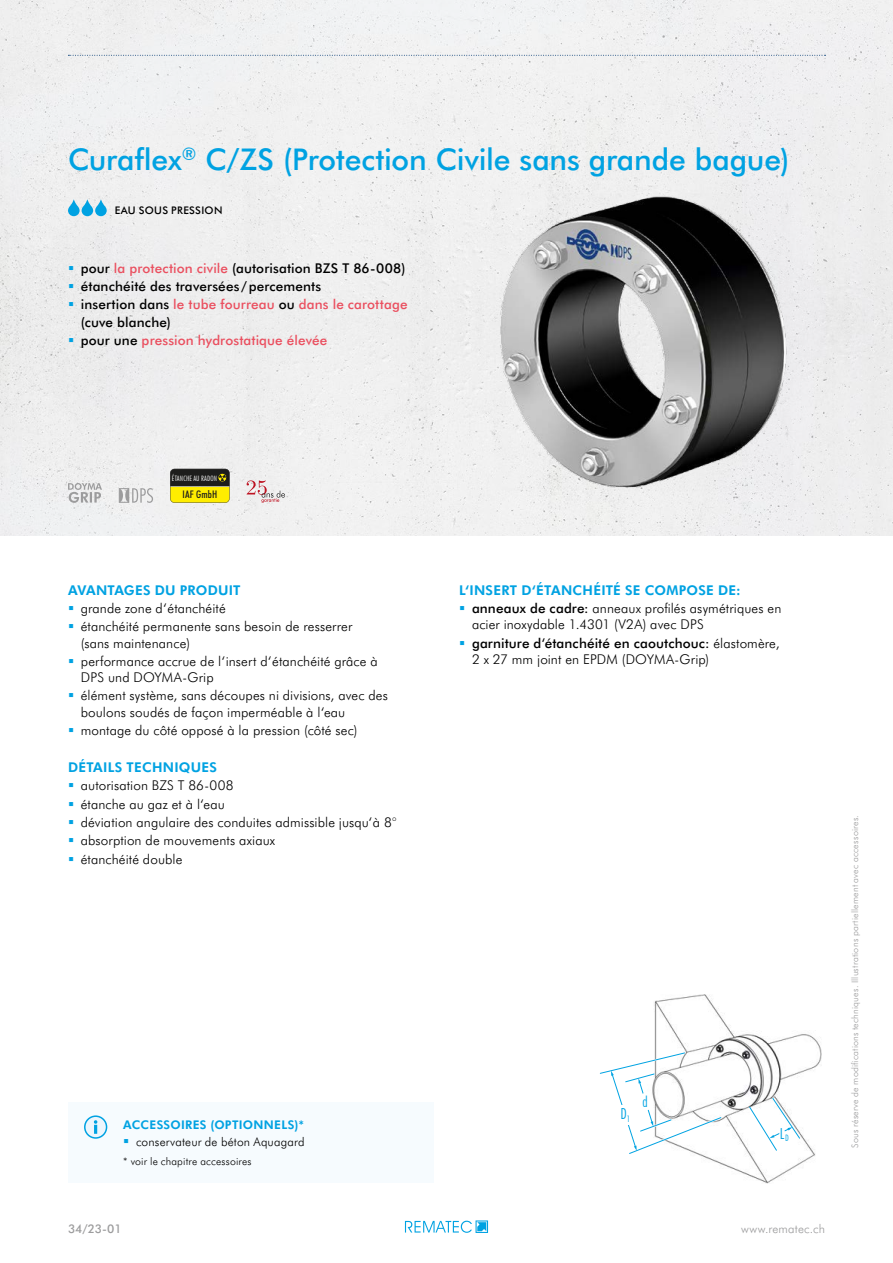
<style>
.page{position:relative;width:893px;height:1263px;background:#fff}
.page>*{position:absolute;margin:0;border:0;box-sizing:border-box;transform-origin:0 0}
.t1{font:500 30px "Futura BT";letter-spacing:-.005em;color:#00a2e2}
.t2{font:300 condensed 15.3px "Futura BT";color:#00a3e2}
.t3{font:300 13.5px/18.3px "Futura BT";letter-spacing:.01em;color:#000}
.t4{font:500 13.5px/18px "Futura BT";letter-spacing:.01em;color:#000}
.t5{font:700 13.5px/18.6px "Futura BT";letter-spacing:.02em;color:#00a2e2}
.t6{font:300 12px "Futura BT";letter-spacing:.015em;color:#000}
.t7{font:700 12px "Futura BT";letter-spacing:.025em;color:#00a2e2}
.t8{font:300 12px "Futura BT";letter-spacing:.015em;color:#9c9c9d}
.t9{font:500 12px "Futura BT";color:#9c9c9d}
.t10{font:300 10.5px "Futura BT";letter-spacing:.015em;color:#000}
.t11{font:500 10.5px "Futura BT";letter-spacing:.025em;color:#000}
.t12{font:500 condensed 10.5px "Futura BT";letter-spacing:.02em;color:#1d1d1c}
.t13{font:300 9px "Futura BT";letter-spacing:.02em;color:#9c9c9d}
.t14{font:300 condensed 7.5px "Futura BT";letter-spacing:.02em;color:#fff}
.s1{color:#ea4f5f}
.s2{font-weight:500;color:#000}
.s3{font-weight:300;color:#000}
.s4{font-weight:500}
</style>
<div class="page">
<div style="left:0;top:0;width:893px;height:535px;background:#efefef"></div>
<svg style="left:405px;top:1220px;width:83px;height:13px"></svg>
<svg style="left:68px;top:55px;width:758px;height:1px"></svg>
<svg style="left:68px;top:483px;width:34px;height:20px"></svg>
<svg style="left:119px;top:488px;width:34px;height:15px"></svg>
<img style="left:495px;top:193px;width:298px;height:297px">
<img style="left:654px;top:994px;width:168px;height:189px">
<svg style="left:599px;top:1051px;width:124px;height:105px"></svg>
<div style="left:619px;top:1105px;width:16px;height:19px;background:#fff"></div>
<svg style="left:749px;top:1096px;width:53px;height:55px"></svg>
<svg style="left:170px;top:469px;width:60px;height:34px;background:#8c8416"></svg>
<svg style="left:247px;top:480px;width:38px;height:23px"></svg>
<svg style="left:68px;top:199px;width:39px;height:17px"></svg>
<div style="left:68px;top:1102px;width:366px;height:81px;background:#f6fbfe"></div>
<div style="left:85px;top:1116px;width:22px;height:22px;background:#edf6fd;border-radius:50%"></div>
<div style="left:84px;top:1115px;width:23px;height:24px;border:2px solid #00a2e2;border-radius:50%"></div>
<svg style="left:94px;top:1120px;width:3px;height:14px"></svg>
<svg style="left:69px;top:266px;width:4px;height:4px"></svg>
<svg style="left:69px;top:284px;width:4px;height:4px"></svg>
<svg style="left:69px;top:302px;width:4px;height:4px"></svg>
<svg style="left:69px;top:338px;width:4px;height:4px"></svg>
<h1 class="t1" style="left:68px;top:138px;width:723px">Curaflex<sup>®</sup> C/ZS (Protection Civile sans grande bague)</h1>
<p class="t11" style="left:115px;top:203px;width:109px">EAU SOUS PRESSION</p>
<p class="t4" style="left:81px;top:259px;width:328px">pour <span class="s1">la protection civile</span> (autorisation BZS T 86-008) étanchéité des traversées /percements<br>insertion dans <span class="s1">le tube fourreau</span> ou <span class="s1">dans le carottage </span>(cuve blanche)<br>pour une <span class="s1">pression hydrostatique élevée</span></p>
<p class="t14" style="left:172px;top:473px;width:47px">ÉTANCHE AU RADON</p>
<p class="t12" style="left:182px;top:487px;width:36px">IAF GmbH</p>
<p class="t5" style="left:68px;top:580px;width:174px">AVANTAGES DU PRODUIT</p>
<p class="t3" style="left:81px;top:599px;width:273px">grande zone d‘étanchéité<br>étanchéité permanente sans besoin de resserrer</p>
<p class="t3" style="left:81px;top:633px;width:298px">(sans maintenance)<br>performance accrue de l‘insert d‘étanchéité grâce à</p>
<p class="t3" style="left:81px;top:668px;width:309px">DPS und DOYMA-Grip<br>élément système, sans découpes ni divisions, avec des</p>
<p class="t3" style="left:81px;top:702px;width:278px">boulons soudés de façon imperméable à l‘eau montage du côté opposé à la pression (côté sec)</p>
<p class="t5" style="left:68px;top:757px;width:150px">DÉTAILS TECHNIQUES</p>
<p class="t3" style="left:81px;top:776px;width:317px">autorisation BZS T 86-008<br>étanche au gaz et à l‘eau<br>déviation angulaire des conduites admissible jusqu‘à 8° absorption de mouvements axiaux<br>étanchéité double</p>
<p class="t7" style="left:123px;top:1116px;width:182px">ACCESSOIRES (OPTIONNELS)*</p>
<p class="t6" style="left:136px;top:1134px;width:170px">conservateur de béton Aquagard</p>
<p class="t10" style="left:123px;top:1154px;width:130px">* voir le chapitre accessoires</p>
<p class="t9" style="left:68px;top:1220px;width:55px">34/23-01</p>
<p class="t5" style="left:472px;top:580px;width:311px;text-indent:-13px">L‘INSERT D‘ÉTANCHÉITÉ SE COMPOSE DE: <span class="s2">anneaux de cadre:</span> <span class="s3">anneaux profilés asymétriques en</span></p>
<p class="t3" style="left:472px;top:615px;width:309px">acier inoxydable 1.4301 (V2A) avec DPS<br><span class="s4">garniture d‘étanchéité en caoutchouc:</span> élastomère,</p>
<p class="t3" style="left:472px;top:650px;width:239px">2 x 27 mm joint en EPDM (DOYMA-Grip)</p>
<p class="t2" style="left:621px;top:1104px;width:11px">D<sub>1</sub></p>
<p class="t2" style="left:642px;top:1092px;width:7px">d</p>
<p class="t2" style="left:780px;top:1124px;width:11px">L<sub>D</sub></p>
<p class="t13" style="left:849px;top:1148px;width:335px;rotate:-90deg">Sous réserve de modifications techniques. Illustrations partiellement avec accessoires.</p>
<p class="t8" style="left:741px;top:1221px;width:85px">www.rematec.ch</p>
</div>
